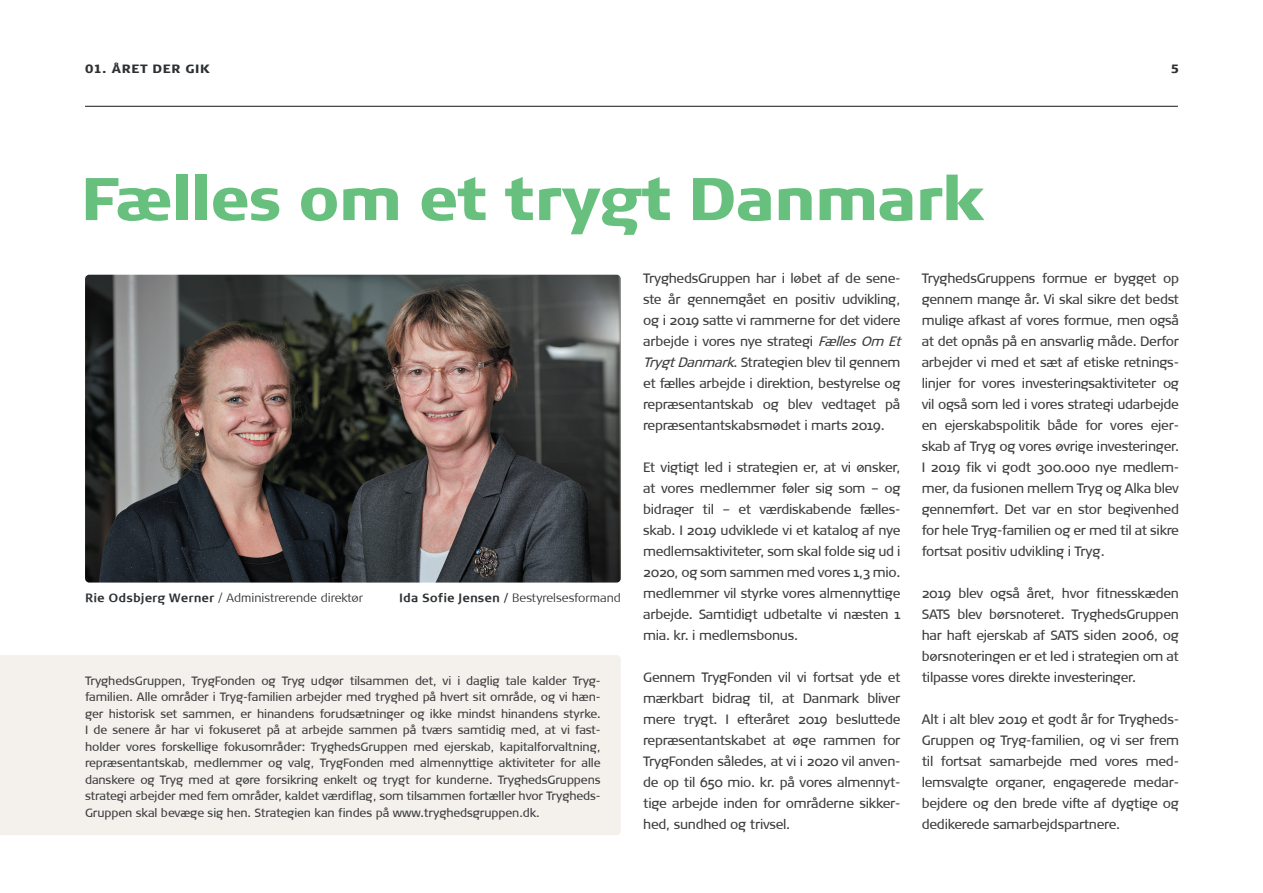
<style>
.page{position:relative;width:1263px;height:893px;background:#fff}
.page>*{position:absolute;margin:0;border:0;box-sizing:border-box;transform-origin:0 0}
.t1{font:60px "TRYG Black";letter-spacing:-.02em;color:#67c07e}
.t2{font:13.5px/21px "TRYG Book";letter-spacing:-.02em;color:#3e3e3f;text-align:justify}
.t3{font:12px/16.5px "TRYG Book";letter-spacing:-.01em;color:#3e3e3f;text-align:justify}
.t4{font:12px "TRYG Light";color:#2e3134}
.t5{font:900 12px "TRYG Column";letter-spacing:.05em;color:#2e3134}
.s1{font-style:italic}
.s2{font-family:"TRYG Bold"}
.s3{color:#231f20}
</style>
<div class="page">
<img style="left:85px;top:275px;width:536px;height:308px">
<div style="left:0;top:655px;width:621px;height:180px;background:#f4f1ed"></div>
<hr style="left:85px;top:106px;width:1093px;height:1px;background:#2e3134">
<p class="t5" style="left:85px;top:61px;width:126px">01. ÅRET DER GIK</p>
<p class="t5" style="left:1171px;top:61px;width:10px">5</p>
<h1 class="t1" style="left:81px;top:161px;width:904px">Fælles om et trygt Danmark</h1>
<p class="t2" style="left:643px;top:268px;width:263px;text-align:left">TryghedsGruppen har i løbet af de sene&shy;ste år gennemgået en positiv udvikling, og i 2019 satte vi rammerne for det videre arbejde i vores nye strategi <span class="s1">FællesOm Et TrygtDanmark</span>. Strategien blev til gennem et fælles arbejde i direktion, bestyrelse og repræsentantskab og blev vedtaget på repræsentantskabsmødet i marts 2019.</p>
<p class="t2" style="left:643px;top:457px;width:259px">Et vigtigt led i strategien er, at vi ønsker, at vores medlemmer føler sig som – og bidrager til – et værdiskabende fælles&shy;skab. I 2019 udviklede vi et katalog af nye medlemsaktiviteter, som skal folde sig ud i 2020, og som sammen med vores 1,3 mio. medlemmer vil styrke vores almennyttige arbejde. Samtidigt udbetalte vi næsten 1 mia. kr. i medlemsbonus.</p>
<p class="t2" style="left:643px;top:667px;width:259px">Gennem TrygFonden vil vi fortsat yde et mærkbart bidrag til, at Danmark bliver mere trygt. I efteråret 2019 besluttede repræsentantskabet at øge rammen for TrygFonden således, at vi i 2020 vil anven&shy;de op til 650 mio. kr. på vores almennyt&shy;tige arbejde inden for områderne sikker&shy;hed, sundhed og trivsel.</p>
<p class="t2" style="left:922px;top:268px;width:259px">TryghedsGruppens formue er bygget op gennem mange år. Vi skal sikre det bedst mulige afkast af vores formue, men også at det opnås på en ansvarlig måde. Derfor arbejder vi med et sæt af etiske retnings&shy;linjer for vores investeringsaktiviteter og vil også som led i vores strategi udarbejde en ejerskabspolitik både for vores ejer&shy;skab af Tryg og vores øvrige investeringer.<br>I 2019 fik vi godt 300.000 nye medlem&shy;mer, da fusionen mellem Tryg og Alka blev gennemført. Det var en stor begivenhed for hele Tryg-familien og er med til at sikre fortsat positiv udvikling i Tryg.</p>
<p class="t2" style="left:922px;top:583px;width:259px">2019 blev også året, hvor fitnesskæden SATS blev børsnoteret. TryghedsGruppen har haft ejerskab af SATS siden 2006, og børsnoteringen er et led i strategien om at tilpasse vores direkte investeringer.</p>
<p class="t2" style="left:922px;top:709px;width:259px">Alt i alt blev 2019 et godt år for Trygheds-Gruppen og Tryg-familien, og vi ser frem til fortsat samarbejde med vores med&shy;lemsvalgte organer, engagerede medar&shy;bejdere og den brede vifte af dygtige og dedikerede samarbejdspartnere.</p>
<p class="t4" style="left:85px;top:591px;width:280px"><span class="s2">Rie Odsbjerg Werner</span> <span class="s3">/</span> Administrerende direktør</p>
<p class="t4" style="left:399px;top:591px;width:223px"><span class="s2">Ida Sofie Jensen /</span> Bestyrelsesformand</p>
<p class="t3" style="left:85px;top:672px;width:517px">TryghedsGruppen, TrygFonden og Tryg udgør tilsammen det, vi i daglig tale kalder Tryg&shy;familien. Alle områder i Tryg-familien arbejder med tryghed på hvert sit område, og vi hæn&shy;ger historisk set sammen, er hinandens forudsætninger og ikke mindst hinandens styrke.<br>I de senere år har vi fokuseret på at arbejde sammen på tværs samtidig med, at vi fast&shy;holder vores forskellige fokusområder: TryghedsGruppen med ejerskab, kapitalforvaltning, repræsentantskab, medlemmer og valg, TrygFonden med almennyttige aktiviteter for alle danskere og Tryg med at gøre forsikring enkelt og trygt for kunderne. TryghedsGruppens strategi arbejder med fem områder, kaldet værdiflag, som tilsammen fortæller hvor Trygheds-Gruppen skal bevæge sig hen. Strategien kan findes på www.tryghedsgruppen.dk.</p>
</div>
